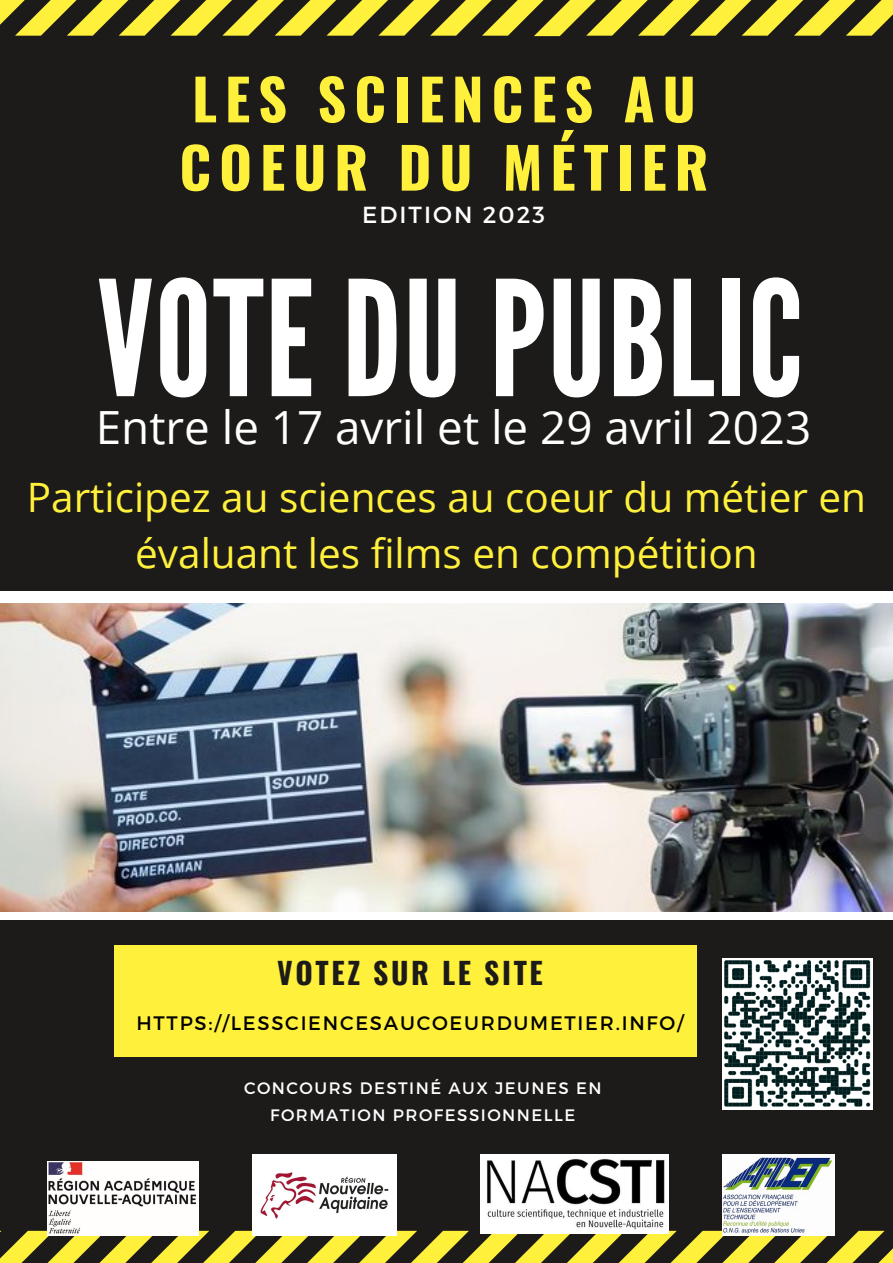
<style>
.page{position:relative;width:893px;height:1263px;background:#1c1b1a}
.page>*{position:absolute;margin:0;border:0;box-sizing:border-box;transform-origin:0 0}
.t1{font:159.82px "League Gothic";letter-spacing:.01em;color:#fff}
.t2{font:700 56.4px/68.2px "Oswald";letter-spacing:.14em;color:#fff13b}
.t3{font:45.75px "Open Sans";color:#fff}
.t4{font:40.5px/56.2px "Open Sans";color:#fff13b;text-align:center}
.t5{font:700 29.7px "Oswald";letter-spacing:.09em;color:#1c1b1a}
.t6{font:23.25px "Montserrat";letter-spacing:.09em;color:#fff}
.t7{font:19.5px "Montserrat";letter-spacing:.09em;color:#000}
.t8{font:16.58px/27px "Montserrat";letter-spacing:.09em;color:#fff;text-align:center}
</style>
<div class="page">
<div style="left:0;top:591px;width:893px;height:329px;background:#fff"></div>
<img style="left:0;top:603px;width:893px;height:309px">
<div style="left:114px;top:945px;width:583px;height:111px;background:#fff13b"></div>
<svg style="left:0;top:0;width:893px;height:36px"></svg>
<svg style="left:0;top:1231px;width:893px;height:32px"></svg>
<img style="left:47px;top:1162px;width:151px;height:73px">
<img style="left:253px;top:1154px;width:143px;height:81px">
<img style="left:722px;top:1154px;width:112px;height:81px">
<img style="left:481px;top:1155px;width:188px;height:79px">
<img style="left:722px;top:958px;width:151px;height:151px">
<h2 class="t2" style="left:179px;top:63px;width:530px">LES SCIENCES AU<br>COEUR DU MÉTIER</h2>
<p class="t6" style="left:362px;top:199px;width:185px">EDITION 2023</p>
<h1 class="t1" style="left:97px;top:247px;width:707px">VOTE DU PUBLIC</h1>
<p class="t3" style="left:96px;top:395px;width:717px">Entre le 17 avril et le 29 avril 2023</p>
<p class="t4" style="left:27px;top:468px;width:841px">Participez au sciences au coeur du métier en évaluant les films en compétition</p>
<p class="t5" style="left:277px;top:950px;width:267px">VOTEZ SUR LE SITE</p>
<p class="t7" style="left:136px;top:1010px;width:548px">HTTPS://LESSCIENCESAUCOEURDUMETIER.INFO/</p>
<p class="t8" style="left:244px;top:1074px;width:359px">CONCOURS DESTINÉ AUX JEUNES EN<br>FORMATION PROFESSIONNELLE</p>
</div>
